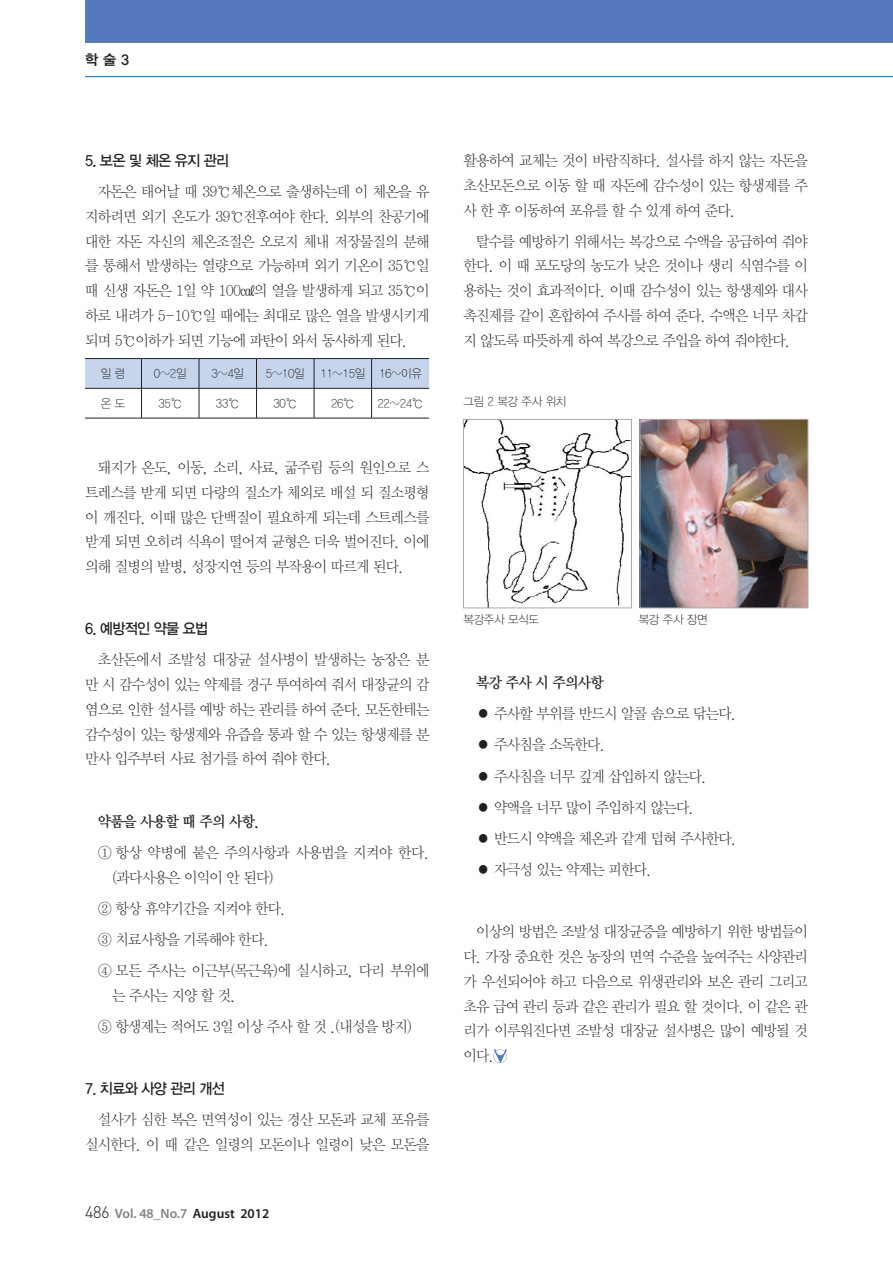
<style>
.page{position:relative;width:893px;height:1263px;background:#fff}
.page>*{position:absolute;margin:0;border:0;box-sizing:border-box;transform-origin:0 0}
.t1{font:15px/24.8px "YDIY Mj O310";letter-spacing:-.05em;color:#231f20;text-align:justify;scale:.95 1}
.t2{font:15px "YDIYGO330";letter-spacing:-.05em;color:#231f20;scale:.95 1}
.t3{font:15px "YDIY Mj O340";letter-spacing:-.05em;color:#231f20;scale:.95 1}
.t4{font:14.25px "YDIYGO340";color:#231f20}
.t5{font:600 13.5px "Myriad Pro";color:#808285}
.t6{font:12px "YDIYGO310";letter-spacing:-.025em;color:#231f20;scale:.95 1}
.s1{font-family:"Dinlig";font-weight:400;font-size:16.5px;color:#231f20}
.s2{color:#231f20}
.s3{font-family:"YDIY Mj O320"}
</style>
<div class="page">
<hr style="left:85px;top:358px;width:56px;height:1px;background:#231f20">
<hr style="left:141px;top:358px;width:58px;height:1px;background:#231f20">
<hr style="left:199px;top:358px;width:58px;height:1px;background:#231f20">
<hr style="left:257px;top:358px;width:57px;height:1px;background:#231f20">
<hr style="left:314px;top:358px;width:58px;height:1px;background:#231f20">
<hr style="left:372px;top:358px;width:57px;height:1px;background:#231f20">
<svg style="left:85px;top:359px;width:344px;height:59px"></svg>
<hr style="left:85px;top:388px;width:56px;height:1px;background:#231f20">
<hr style="left:85px;top:418px;width:56px;height:1px;background:#231f20">
<hr style="left:141px;top:388px;width:1px;height:30px;background:#231f20">
<hr style="left:141px;top:388px;width:58px;height:1px;background:#231f20">
<hr style="left:199px;top:388px;width:58px;height:1px;background:#231f20">
<hr style="left:257px;top:388px;width:57px;height:1px;background:#231f20">
<hr style="left:314px;top:388px;width:58px;height:1px;background:#231f20">
<hr style="left:372px;top:388px;width:57px;height:1px;background:#231f20">
<hr style="left:199px;top:388px;width:1px;height:30px;background:#231f20">
<hr style="left:256px;top:388px;width:1px;height:30px;background:#231f20">
<hr style="left:314px;top:388px;width:1px;height:30px;background:#231f20">
<hr style="left:371px;top:388px;width:1px;height:30px;background:#231f20">
<hr style="left:141px;top:418px;width:58px;height:1px;background:#231f20">
<hr style="left:199px;top:418px;width:58px;height:1px;background:#231f20">
<hr style="left:257px;top:418px;width:57px;height:1px;background:#231f20">
<hr style="left:314px;top:418px;width:58px;height:1px;background:#231f20">
<hr style="left:372px;top:418px;width:57px;height:1px;background:#231f20">
<svg style="left:493px;top:1049px;width:14px;height:14px"></svg>
<img style="left:465px;top:421px;width:165px;height:185px">
<div style="left:463px;top:419px;width:169px;height:189px;border:1px solid #a8a9ad"></div>
<img style="left:642px;top:421px;width:164px;height:185px">
<div style="left:640px;top:419px;width:168px;height:189px;border:1px solid #a8a9ad"></div>
<div style="left:85px;top:0;width:808px;height:43px;background:#5679bd"></div>
<hr style="left:85px;top:76px;width:808px;height:1px;background:#006fba">
<p class="t4" style="left:85px;top:51px;width:46px">학 술 3</p>
<p class="t2" style="left:85px;top:152px;width:153px">5. 보온 및 체온 유지 관리</p>
<p class="t1" style="left:85px;top:180px;width:364px;text-indent:13px">자돈은 태어날 때 39℃체온으로 출생하는데 이 체온을 유 지하려면 외기 온도가 39℃전후여야 한다. 외부의 찬공기에 대한 자돈 자신의 체온조절은 오로지 체내 저장물질의 분해 를 통해서 발생하는 열량으로 가능하며 외기 기온이 35℃일 때 신생 자돈은 1일 약 100㎈의 열을 발생하게 되고 35℃이 하로 내려가 5-10℃일 때에는 최대로 많은 열을 발생시키게 되며 5℃이하가 되면 기능에 파탄이 와서 동사하게 된다.</p>
<p class="t6" style="left:101px;top:367px;width:27px">일 령</p>
<p class="t6" style="left:154px;top:367px;width:36px">0~2일</p>
<p class="t6" style="left:211px;top:367px;width:36px">3~4일</p>
<p class="t6" style="left:266px;top:367px;width:42px">5~10일</p>
<p class="t6" style="left:320px;top:367px;width:49px">11~15일</p>
<p class="t6" style="left:379px;top:367px;width:47px">16~이유</p>
<p class="t6" style="left:101px;top:397px;width:27px">온 도</p>
<p class="t6" style="left:158px;top:397px;width:26px">35℃</p>
<p class="t6" style="left:216px;top:397px;width:26px">33℃</p>
<p class="t6" style="left:273px;top:397px;width:26px">30℃</p>
<p class="t6" style="left:331px;top:397px;width:26px">26℃</p>
<p class="t6" style="left:378px;top:397px;width:50px">22~24℃</p>
<p class="t1" style="left:85px;top:456px;width:364px;text-indent:13px">돼지가 온도, 이동, 소리, 사료, 굶주림 등의 원인으로 스 트레스를 받게 되면 다량의 질소가 체외로 배설 되 질소평형 이 깨진다. 이때 많은 단백질이 필요하게 되는데 스트레스를 받게 되면 오히려 식욕이 떨어져 균형은 더욱 벌어진다. 이에 의해 질병의 발병, 성장지연 등의 부작용이 따르게 된다.</p>
<p class="t2" style="left:85px;top:620px;width:131px">6. 예방적인 약물 요법</p>
<p class="t1" style="left:85px;top:648px;width:364px;text-indent:13px">초산돈에서 조발성 대장균 설사병이 발생하는 농장은 분 만 시 감수성이 있는 약제를 경구 투여하여 줘서 대장균의 감 염으로 인한 설사를 예방 하는 관리를 하여 준다. 모돈한테는 감수성이 있는 항생제와 유즙을 통과 할 수 있는 항생제를 분 만사 입주부터 사료 첨가를 하여 줘야 한다.</p>
<p class="t3" style="left:98px;top:814px;width:172px">약품을 사용할 때 주의 사항.</p>
<p class="t1" style="left:112px;top:841px;width:336px;text-indent:-14px">① 항상 약병에 붙은 주의사항과 사용법을 지켜야 한다. (과다사용은 이익이 안 된다)</p>
<p class="t1" style="left:98px;top:896px;width:200px">② 항상 휴약기간을 지켜야 한다.</p>
<p class="t1" style="left:98px;top:928px;width:182px">③ 치료사항을 기록해야 한다.</p>
<p class="t1" style="left:112px;top:959px;width:336px;text-indent:-14px">④ 모든 주사는 이근부(목근육)에 실시하고, 다리 부위에 는 주사는 지양 할 것.</p>
<p class="t1" style="left:98px;top:1015px;width:332px">⑤ 항생제는 적어도 3일 이상 주사 할 것 .(내성을 방지)</p>
<p class="t2" style="left:85px;top:1080px;width:149px">7. 치료와 사양 관리 개선</p>
<p class="t1" style="left:85px;top:1108px;width:364px;text-align:right">설사가 심한 복은 면역성이 있는 경산 모돈과 교체 포유를 실시한다. 이 때 같은 일령의 모돈이나 일령이 낮은 모돈을</p>
<p class="t5" style="left:85px;top:1205px;width:186px"><span class="s1">486</span> Vol. 48_No.7 <span class="s2">August 2012</span></p>
<p class="t1" style="left:463px;top:149px;width:364px">활용하여 교체는 것이 바람직하다. 설사를 하지 않는 자돈을 초산모돈으로 이동 할 때 자돈에 감수성이 있는 항생제를 주 사 한 후 이동하여 포유를 할 수 있게 하여 준다.</p>
<p class="t1" style="left:463px;top:229px;width:364px;text-indent:13px">탈수를 예방하기 위해서는 복강으로 수액을 공급하여 줘야 한다. 이 때 포도당의 농도가 낮은 것이나 생리 식염수를 이 용하는 것이 효과적이다. 이때 감수성이 있는 항생제와 대사 촉진제를 같이 혼합하여 주사를 하여 준다. 수액은 너무 차갑 지 않도록 따뜻하게 하여 복강으로 주입을 하여 줘야한다.</p>
<p class="t6" style="left:463px;top:394px;width:110px">그림 2 복강 주사 위치</p>
<p class="t6" style="left:463px;top:612px;width:81px">복강주사 모식도</p>
<p class="t6" style="left:639px;top:612px;width:74px">복강 주사 장면</p>
<p class="t3" style="left:476px;top:675px;width:136px">복강 주사 시 주의사항</p>
<p class="t1" style="left:476px;top:702px;width:275px"><span class="s3">●</span> 주사할 부위를 반드시 알콜 솜으로 닦는다.</p>
<p class="t1" style="left:476px;top:733px;width:137px"><span class="s3">●</span> 주사침을 소독한다.</p>
<p class="t1" style="left:476px;top:764px;width:244px"><span class="s3">●</span> 주사침을 너무 깊게 삽입하지 않는다.</p>
<p class="t1" style="left:476px;top:795px;width:231px"><span class="s3">●</span> 약액을 너무 많이 주입하지 않는다.</p>
<p class="t1" style="left:476px;top:827px;width:275px"><span class="s3">●</span> 반드시 약액을 체온과 같게 덥혀 주사한다.</p>
<p class="t1" style="left:476px;top:858px;width:186px"><span class="s3">●</span> 자극성 있는 약제는 피한다.</p>
<p class="t1" style="left:463px;top:920px;width:364px;text-indent:13px">이상의 방법은 조발성 대장균증을 예방하기 위한 방법들이 다. 가장 중요한 것은 농장의 면역 수준을 높여주는 사양관리 가 우선되어야 하고 다음으로 위생관리와 보온 관리 그리고 초유 급여 관리 등과 같은 관리가 필요 할 것이다. 이 같은 관 리가 이루워진다면 조발성 대장균 설사병은 많이 예방될 것 이다.</p>
</div>
